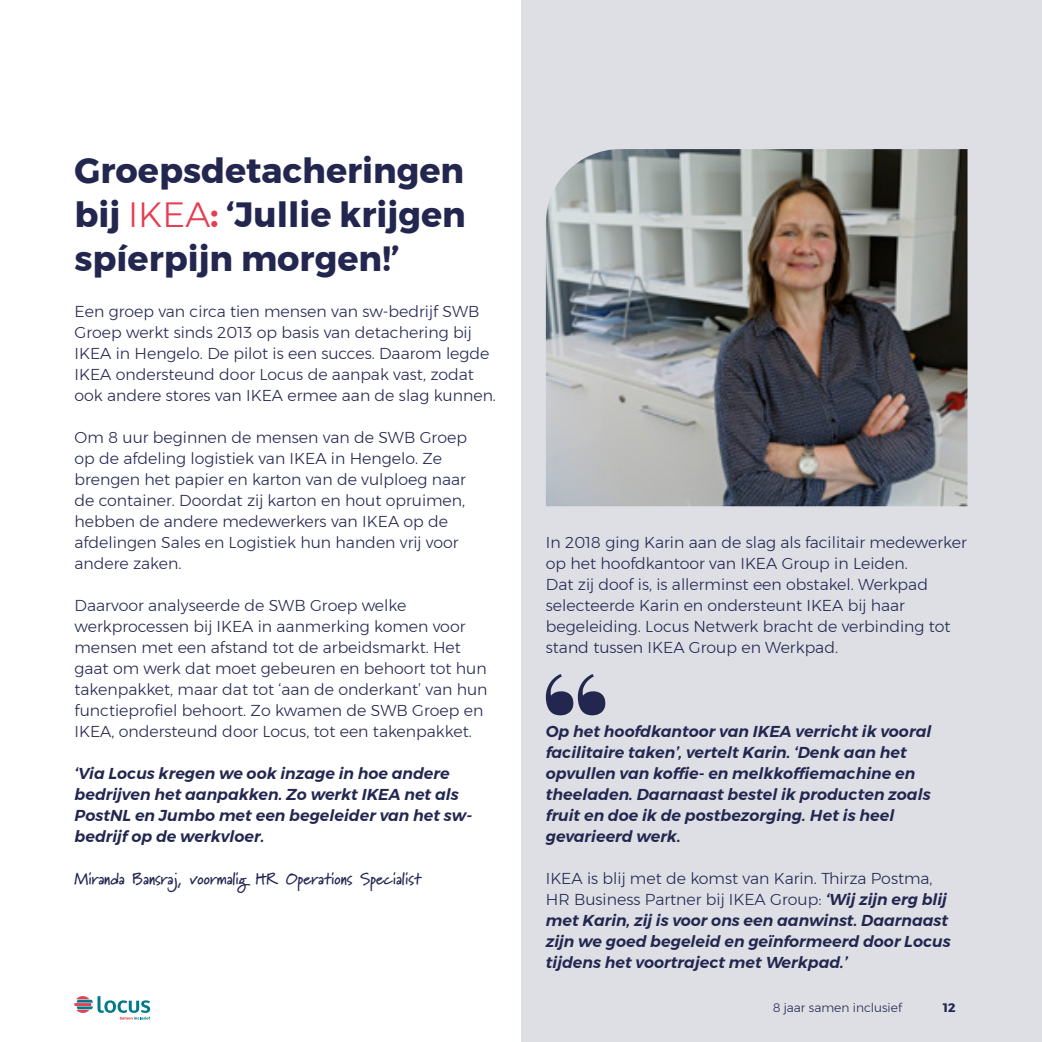
<style>
.page{position:relative;width:1042px;height:1042px;background:#fff}
.page>*{position:absolute;margin:0;border:0;box-sizing:border-box;transform-origin:0 0}
.t1{font:700 35px/43.8px "Montserrat";color:#232750;text-align:justify}
.t2{font:300 15.75px/21px "Montserrat";color:#232750}
.t3{font:italic 600 15.75px/21px "Montserrat";color:#232750}
.t4{font:700 15.75px "Marydale";color:#232750}
.t5{font:300 12.25px "Montserrat";color:#232750}
.t6{font:700 12.25px "Montserrat";color:#232750}
.s1{font-weight:300;color:#e63d51}
.s2{color:#e63d51}
.s3{font-weight:300;font-style:normal}
</style>
<div class="page">
<svg style="left:74px;top:996px;width:76px;height:23px"></svg>
<div style="left:521px;top:0;width:521px;height:1042px;background:#dedfe5"></div>
<svg style="left:546px;top:674px;width:59px;height:41px"></svg>
<img style="left:546px;top:149px;width:421px;height:357px">
<h1 class="t1" style="left:74px;top:149px;width:393px">Groepsdetacheringen bij <span class="s1">IKEA</span><span class="s2">:</span> ‘Jullie krijgen spíerpijn morgen!’</h1>
<p class="t2" style="left:74px;top:300px;width:423px">Een groep van circa tien mensen van sw-bedrijf SWB Groep werkt sinds 2013 op basis van detachering bij IKEA in Hengelo. De pilot is een succes. Daarom legde IKEA ondersteund door Locus de aanpak vast, zodat ook andere stores van IKEA ermee aan de slag kunnen.</p>
<p class="t2" style="left:74px;top:426px;width:394px">Om 8 uur beginnen de mensen van de SWB Groep op de afdeling logistiek van IKEA in Hengelo. Ze brengen het papier en karton van de vulploeg naar de container. Doordat zij karton en hout opruimen, hebben de andere medewerkers van IKEA op de afdelingen Sales en Logistiek hun handen vrij voor andere zaken.</p>
<p class="t2" style="left:74px;top:594px;width:414px">Daarvoor analyseerde de SWB Groep welke werkprocessen bij IKEA in aanmerking komen voor mensen met een afstand tot de arbeidsmarkt. Het gaat om werk dat moet gebeuren en behoort tot hun takenpakket, maar dat tot ‘aan de onderkant’ van hun functieprofiel behoort. Zo kwamen de SWB Groep en IKEA, ondersteund door Locus, tot een takenpakket.</p>
<p class="t3" style="left:74px;top:763px;width:399px">‘Via Locus kregen we ook inzage in hoe andere bedrijven het aanpakken. Zo werkt IKEA net als PostNL en Jumbo met een begeleider van het sw&shy;bedrijf op de werkvloer.</p>
<p class="t4" style="left:74px;top:869px;width:348px">Miranda Bansraj, voormalig HR Operations Specialist</p>
<p class="t2" style="left:546px;top:531px;width:422px">In 2018 ging Karin aan de slag als facilitair medewerker op het hoofdkantoor van IKEA Group in Leiden.<br>Dat zij doof is, is allerminst een obstakel. Werkpad selecteerde Karin en ondersteunt IKEA bij haar begeleiding. Locus Netwerk bracht de verbinding tot stand tussen IKEA Group en Werkpad.</p>
<p class="t3" style="left:546px;top:721px;width:387px">Op het hoofdkantoor van IKEA verricht ik vooral facilitaire taken’, vertelt Karin. ‘Denk aan het opvullen van koffie- en melkkoffiemachine en theeladen. Daarnaast bestel ik producten zoals fruit en doe ik de postbezorging. Het is heel gevarieerd werk.</p>
<p class="t3" style="left:546px;top:868px;width:406px"><span class="s3">IKEA is blij met de komst van Karin. Thirza Postma, HR Business Partner bij IKEA Group:</span> ‘Wij zijn erg blij met Karin, zij is voor ons een aanwinst. Daarnaast zijn we goed begeleid en geïnformeerd door Locus tijdens het voortraject met Werkpad.’</p>
<p class="t5" style="left:772px;top:998px;width:131px">8 jaar samen inclusief</p>
<p class="t6" style="left:943px;top:997px;width:14px">12</p>
</div>
